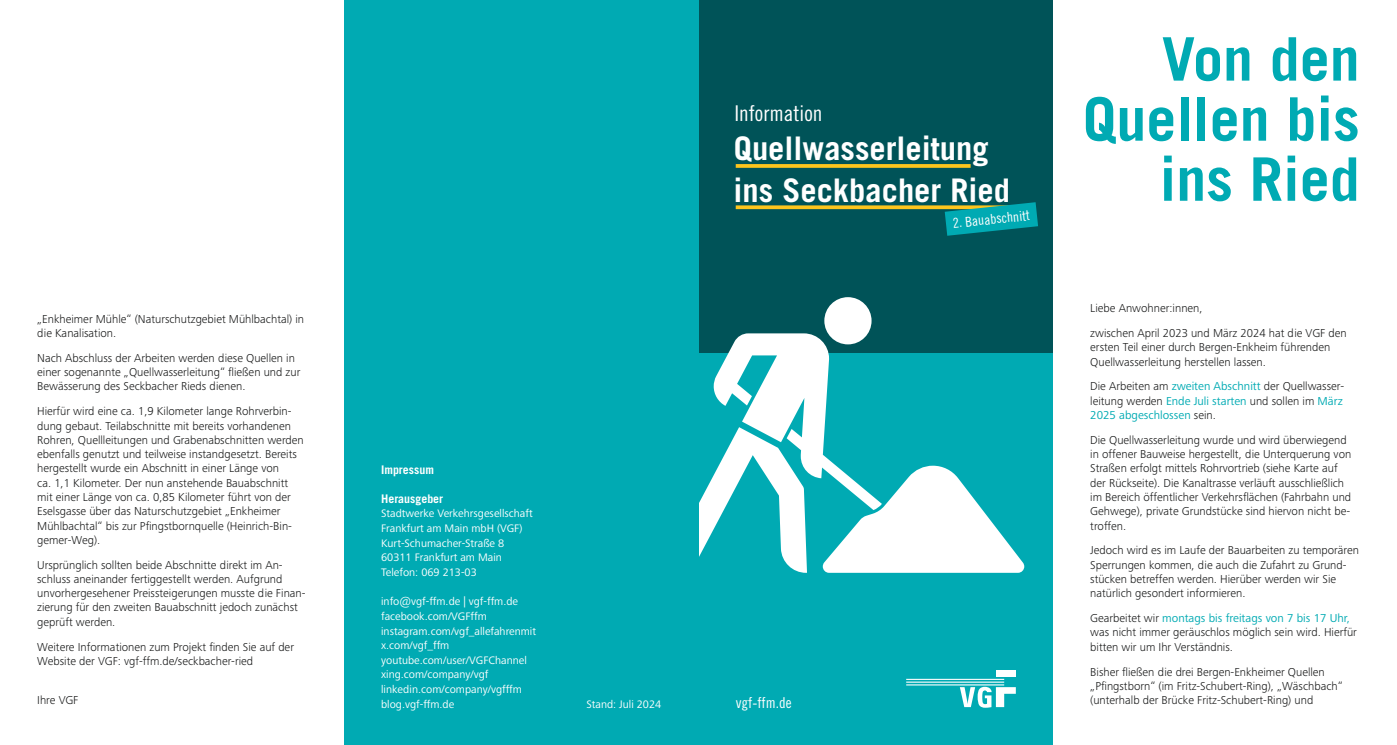
<style>
.page{position:relative;width:1397px;height:745px;background:#fff}
.page>*{position:absolute;margin:0;border:0;box-sizing:border-box;transform-origin:0 0}
.t1{font:700 60px/60px "Trade Gothic LT Pro";color:#00aab3;text-align:right}
.t2{font:700 32.5px/41.2px "Trade Gothic LT Pro";color:#fff}
.t3{font:21.75px "Trade Gothic LT Pro Cn 18";color:#fff}
.t4{font:15px "Trade Gothic LT Pro Cn 18";color:#fff}
.t5{font:13.75px "Trade Gothic LT Pro Cn 18";color:#fff}
.t6{font:300 11.88px/14.2px "Frutiger Next Pro";color:#151616}
.t7{font:700 11.88px "Trade Gothic LT Pro";color:#fff}
.t8{font:11.25px/14.6px "Frutiger Next Pro";color:#fff}
.s1{font-weight:400;color:#00aab3}
</style>
<div class="page">
<div style="left:698px;top:0;width:354px;height:353px;background:#005358"></div>
<div style="left:698px;top:353px;width:354px;height:391px;background:#00aab3"></div>
<svg style="left:735px;top:164px;width:235px;height:4px"></svg>
<svg style="left:735px;top:205px;width:209px;height:4px"></svg>
<svg style="left:698px;top:297px;width:326px;height:275px"></svg>
<div style="left:344px;top:0;width:354px;height:744px;background:#00aab3"></div>
<svg style="left:959px;top:686px;width:56px;height:21px"></svg>
<div style="left:995px;top:670px;width:20px;height:6px;background:#fff"></div>
<hr style="left:906px;top:678px;width:98px;height:1px;background:#fff">
<hr style="left:906px;top:681px;width:98px;height:1px;background:#fff">
<hr style="left:906px;top:684px;width:98px;height:1px;background:#fff">
<svg style="left:944px;top:202px;width:93px;height:33px"></svg>
<p class="t6" style="left:37px;top:311px;width:268px">„Enkheimer Mühle“ (Naturschutzgebiet Mühlbachtal) in die Kanalisation.</p>
<p class="t6" style="left:37px;top:350px;width:264px">Nach Abschluss der Arbeiten werden diese Quellen in einer sogenannte „Quellwasserleitung“ fließen und zur<br>Bewässerung des Seckbacher Rieds dienen.</p>
<p class="t6" style="left:37px;top:404px;width:268px">Hierfür wird eine ca. 1,9 Kilometer lange Rohrverbin&shy;dung gebaut. Teilabschnitte mit bereits vorhandenen Rohren, Quellleitungen und Grabenabschnitten werden ebenfalls genutzt und teilweise instandgesetzt. Bereits hergestellt wurde ein Abschnitt in einer Länge von<br>ca. 1,1 Kilometer. Der nun anstehende Bauabschnitt mit einer Länge von ca. 0,85 Kilometer führt von der Eselsgasse über das Naturschutzgebiet „Enkheimer Mühlbachtal“ bis zur Pfingstbornquelle (Heinrich-Bin&shy;gemer-Weg).</p>
<p class="t6" style="left:37px;top:557px;width:270px">Ursprünglich sollten beide Abschnitte direkt im An&shy;schluss aneinander fertiggestellt werden. Aufgrund unvorhergesehener Preissteigerungen musste die Finan&shy;zierung für den zweiten Bauabschnitt jedoch zunächst geprüft werden.</p>
<p class="t6" style="left:37px;top:639px;width:258px">Weitere Informationen zum Projekt finden Sie auf der<br>Website der VGF: vgf-ffm.de/seckbacher-ried</p>
<p class="t6" style="left:37px;top:692px;width:43px">Ihre VGF</p>
<p class="t8" style="left:586px;top:696px;width:76px">Stand: Juli 2024</p>
<p class="t7" style="left:381px;top:462px;width:54px">Impressum</p>
<p class="t7" style="left:381px;top:491px;width:63px">Herausgeber</p>
<p class="t8" style="left:381px;top:506px;width:153px">Stadtwerke Verkehrsgesellschaft<br>Frankfurt am Main mbH (VGF)<br>Kurt-Schumacher-Straße 8<br>60311 Frankfurt am Main<br>Telefon: 069 213-03</p>
<p class="t8" style="left:381px;top:593px;width:156px">info@vgf-ffm.de | vgf-ffm.de facebook.com/VGFffm instagram.com/vgf_allefahrenmit x.com/vgf_ffm youtube.com/user/VGFChannel xing.com/company/vgf linkedin.com/company/vgfffm blog.vgf-ffm.de</p>
<h3 class="t3" style="left:734px;top:100px;width:89px">Information</h3>
<h2 class="t2" style="left:733px;top:128px;width:278px">Quellwasserleitung ins Seckbacher Ried</h2>
<p class="t5" style="left:952px;top:215px;width:79px;rotate:-6deg">2. Bauabschnitt</p>
<p class="t4" style="left:735px;top:693px;width:57px">vgf-ffm.de</p>
<h1 class="t1" style="left:1082px;top:28px;width:278px">Von den<br>Quellen bis ins Ried</h1>
<p class="t6" style="left:1090px;top:295px;width:258px;line-height:24.9px">Liebe Anwohner:innen,<br>zwischen April 2023 und März 2024 hat die VGF den</p>
<p class="t6" style="left:1090px;top:340px;width:241px">ersten Teil einer durch Bergen-Enkheim führenden<br>Quellwasserleitung herstellen lassen.</p>
<p class="t6" style="left:1090px;top:379px;width:255px">Die Arbeiten am <span class="s1">zweiten Abschnitt</span> der Quellwasser&shy;leitung werden <span class="s1">Ende Juli starten</span> und sollen im <span class="s1">März<br>2025 abgeschlossen</span> sein.</p>
<p class="t6" style="left:1090px;top:432px;width:262px">Die Quellwasserleitung wurde und wird überwiegend in offener Bauweise hergestellt, die Unterquerung von Straßen erfolgt mittels Rohrvortrieb (siehe Karte auf der Rückseite). Die Kanaltrasse verläuft ausschließlich im Bereich öffentlicher Verkehrsflächen (Fahrbahn und Gehwege), private Grundstücke sind hiervon nicht be&shy;troffen.</p>
<p class="t6" style="left:1090px;top:543px;width:270px">Jedoch wird es im Laufe der Bauarbeiten zu temporären Sperrungen kommen, die auch die Zufahrt zu Grund&shy;stücken betreffen werden. Hierüber werden wir Sie natürlich gesondert informieren.</p>
<p class="t6" style="left:1090px;top:610px;width:268px">Gearbeitet wir <span class="s1">montags bis freitags von 7 bis 17 Uhr, </span>was nicht immer geräuschlos möglich sein wird. Hierfür bitten wir um Ihr Verständnis.</p>
<p class="t6" style="left:1090px;top:664px;width:254px">Bisher fließen die drei Bergen-Enkheimer Quellen „Pfingstborn“ (im Fritz-Schubert-Ring), „Wäschbach“ (unterhalb der Brücke Fritz-Schubert-Ring) und</p>
</div>
